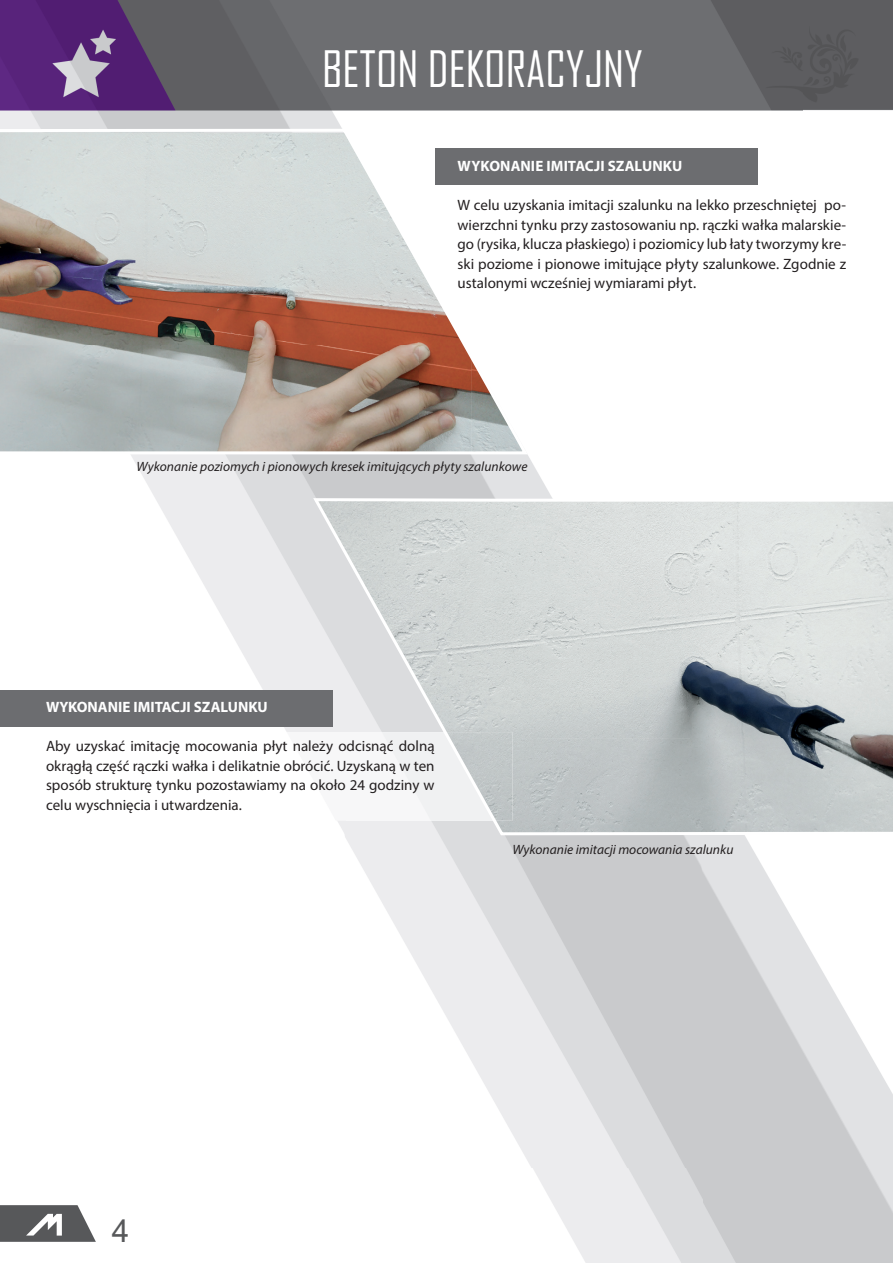
<style>
.page{position:relative;width:893px;height:1263px;background:#fff}
.page>*{position:absolute;margin:0;border:0;box-sizing:border-box;transform-origin:0 0}
.t1{font:48px "Agency FB";color:#fff}
.t2{font:31.5px "Arial";color:#57585a}
.t3{font:15px/19.5px "Myriad Pro";color:#231f20;text-align:justify}
.t4{font:700 15px "Myriad Pro";color:#fff}
.t5{font:italic 13.5px "Myriad Pro";color:#231f20}
</style>
<div class="page">
<img style="left:0;top:0;width:804px;height:127px">
<img style="left:804px;top:0;width:89px;height:111px">
<img style="left:447px;top:457px;width:105px;height:40px">
<img style="left:132px;top:457px;width:263px;height:275px">
<img style="left:346px;top:838px;width:355px;height:425px">
<img style="left:701px;top:838px;width:192px;height:425px">
<svg style="left:0;top:1205px;width:96px;height:37px"></svg>
<svg style="left:0;top:127px;width:529px;height:330px"></svg>
<div style="left:435px;top:148px;width:322px;height:37px;background:#6c6d70"></div>
<div style="left:0;top:690px;width:333px;height:37px;background:#6c6d70"></div>
<svg style="left:311px;top:497px;width:582px;height:341px;background:#cdd1d2"></svg>
<h1 class="t1" style="left:322px;top:40px;width:322px">BETON DEKORACYJNY</h1>
<p class="t4" style="left:458px;top:157px;width:226px">WYKONANIE IMITACJI SZALUNKU</p>
<p class="t3" style="left:458px;top:195px;width:390px">W celu uzyskania imitacji szalunku na lekko przeschniętej po&shy;wierzchni tynku przy zastosowaniu np. rączki wałka malarskie&shy;go (rysika, klucza płaskiego) i poziomicy lub łaty tworzymy kre&shy;ski poziome i pionowe imitujące płyty szalunkowe. Zgodnie z ustalonymi wcześniej wymiarami płyt.</p>
<p class="t5" style="left:136px;top:458px;width:392px">Wykonanie poziomych i pionowych kresek imitujących płyty szalunkowe</p>
<p class="t4" style="left:46px;top:697px;width:223px">WYKONANIE IMITACJI SZALUNKU</p>
<p class="t3" style="left:46px;top:736px;width:390px">Aby uzyskać imitację mocowania płyt należy odcisnąć dolną okrągłą część rączki wałka i delikatnie obrócić. Uzyskaną w ten sposób strukturę tynku pozostawiamy na około 24 godziny w celu wyschnięcia i utwardzenia.</p>
<p class="t5" style="left:512px;top:841px;width:223px">Wykonanie imitacji mocowania szalunku</p>
<h2 class="t2" style="left:112px;top:1209px;width:19px">4</h2>
</div>
